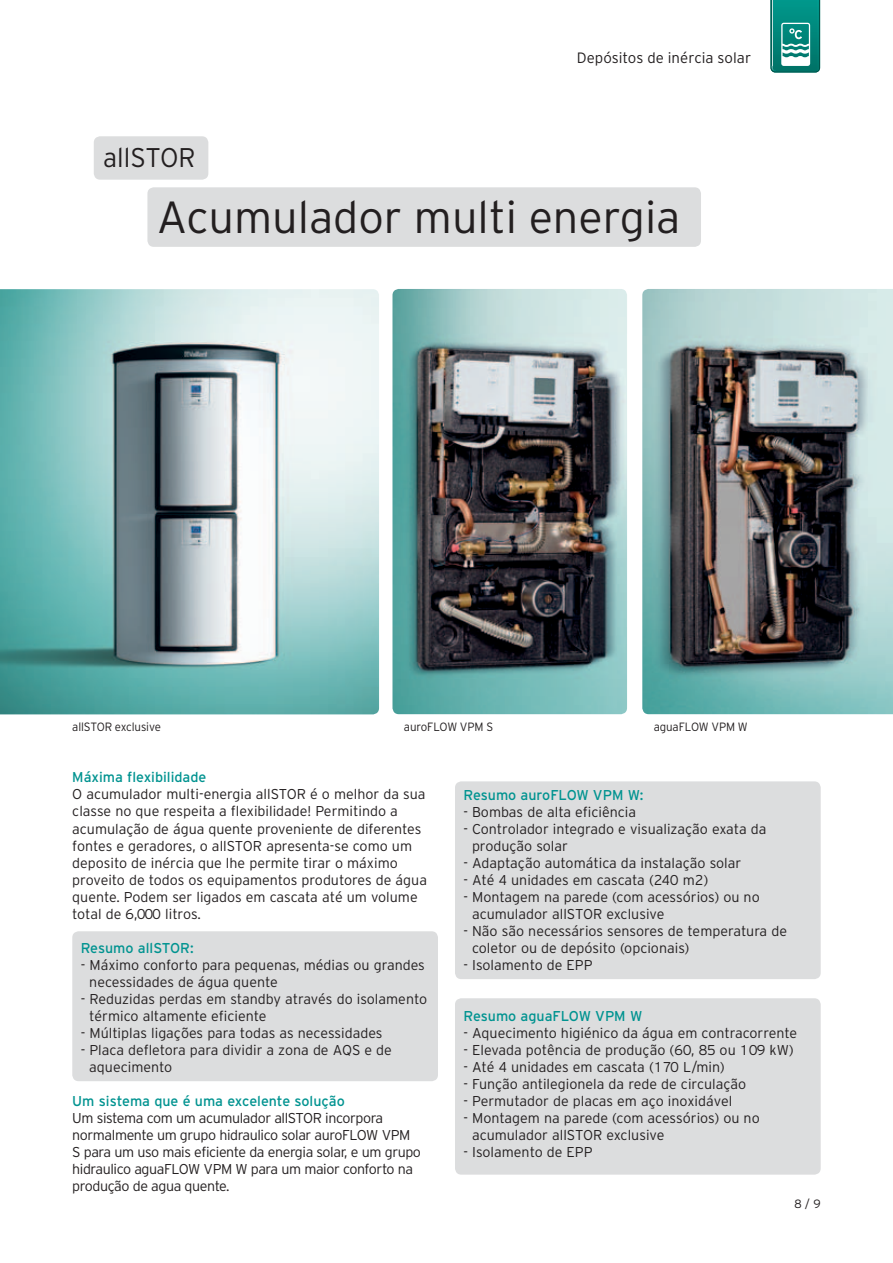
<style>
.page{position:relative;width:893px;height:1263px;background:#fff}
.page>*{position:absolute;margin:0;border:0;box-sizing:border-box;transform-origin:0 0}
.t1{font:300 45px "VAI Interstate";color:#231f20}
.t2{font:300 27px "VAI Interstate";color:#231f20}
.t3{font:300 15px "VAI Interstate";letter-spacing:.005em;color:#231f20}
.t4{font:300 14.25px/17px "VAI Interstate";color:#231f20}
.t5{font:300 14.25px/17px "VAI Interstate";letter-spacing:-.03em;color:#231f20}
.t6{font:14.25px "VAI Interstate";color:#009390}
.t7{font:300 12px "VAI Interstate";letter-spacing:-.01em;color:#231f20;scale:.96 1}
.t8{font:300 12px "VAI Interstate";letter-spacing:-.01em;color:#231f20}
</style>
<div class="page">
<div style="left:72px;top:931px;width:366px;height:150px;background:#dcddde;border-radius:6px"></div>
<div style="left:455px;top:781px;width:366px;height:198px;background:#dcddde;border-radius:6px"></div>
<div style="left:455px;top:998px;width:366px;height:177px;background:#dcddde;border-radius:6px"></div>
<img style="left:392px;top:289px;width:235px;height:425px">
<img style="left:642px;top:289px;width:251px;height:425px">
<svg style="left:770px;top:0;width:50px;height:73px;background:#2e9990"></svg>
<div style="left:94px;top:136px;width:114px;height:44px;background:#dcddde;border-radius:6px"></div>
<div style="left:147px;top:187px;width:554px;height:60px;background:#dcddde;border-radius:6px"></div>
<img style="left:0;top:289px;width:379px;height:425px">
<p class="t3" style="left:577px;top:49px;width:176px">Depósitos de inércia solar</p>
<h2 class="t2" style="left:103px;top:142px;width:94px">allSTOR</h2>
<h1 class="t1" style="left:157px;top:191px;width:525px">Acumulador multi energia</h1>
<p class="t7" style="left:72px;top:720px;width:94px">allSTOR exclusive</p>
<p class="t7" style="left:404px;top:720px;width:94px">auroFLOW VPM S</p>
<p class="t7" style="left:654px;top:720px;width:99px">aguaFLOW VPM W</p>
<p class="t6" style="left:72px;top:769px;width:136px">Máxima flexibilidade</p>
<p class="t4" style="left:72px;top:786px;width:356px">O acumulador multi-energia allSTOR é o melhor da sua classe no que respeita a flexibilidade! Permitindo a acumulação de água quente proveniente de diferentes fontes e geradores, o allSTOR apresenta-se como um deposito de inércia que lhe permite tirar o máximo proveito de todos os equipamentos produtores de água quente. Podem ser ligados em cascata até um volume total de 6,000 litros.</p>
<p class="t6" style="left:81px;top:939px;width:114px">Resumo allSTOR:</p>
<p class="t4" style="left:89px;top:956px;width:337px;text-indent:-9px">- Máximo conforto para pequenas, médias ou grandes necessidades de água quente</p>
<p class="t4" style="left:89px;top:990px;width:339px;text-indent:-9px">- Reduzidas perdas em standby através do isolamento térmico altamente eficiente</p>
<p class="t4" style="left:81px;top:1024px;width:303px">- Múltiplas ligações para todas as necessidades</p>
<p class="t4" style="left:89px;top:1041px;width:304px;text-indent:-9px">- Placa defletora para dividir a zona de AQS e de aquecimento</p>
<p class="t6" style="left:72px;top:1093px;width:274px">Um sistema que é uma excelente solução</p>
<p class="t5" style="left:72px;top:1109px;width:350px">Um sistema com um acumulador allSTOR incorpora normalmente um grupo hidraulico solar auroFLOW VPM S para um uso mais eficiente da energia solar, e um grupo hidraulico aguaFLOW VPM W para um maior conforto na produção de agua quente.</p>
<p class="t6" style="left:463px;top:787px;width:181px">Resumo auroFLOW VPM W:</p>
<p class="t4" style="left:463px;top:803px;width:174px">- Bombas de alta eficiência</p>
<p class="t4" style="left:472px;top:820px;width:296px;text-indent:-9px">- Controlador integrado e visualização exata da produção solar</p>
<p class="t4" style="left:463px;top:854px;width:279px">- Adaptação automática da instalação solar</p>
<p class="t4" style="left:463px;top:871px;width:246px">- Até 4 unidades em cascata (240 m2)</p>
<p class="t4" style="left:472px;top:888px;width:289px;text-indent:-9px">- Montagem na parede (com acessórios) ou no acumulador allSTOR exclusive</p>
<p class="t4" style="left:472px;top:922px;width:317px;text-indent:-9px">- Não são necessários sensores de temperatura de coletor ou de depósito (opcionais)</p>
<p class="t4" style="left:463px;top:956px;width:131px">- Isolamento de EPP</p>
<p class="t6" style="left:463px;top:1008px;width:180px">Resumo aguaFLOW VPM W</p>
<p class="t4" style="left:463px;top:1024px;width:335px">- Aquecimento higiénico da água em contracorrente</p>
<p class="t4" style="left:463px;top:1041px;width:332px">- Elevada potência de produção (60, 85 ou 109 kW)</p>
<p class="t4" style="left:463px;top:1058px;width:263px">- Até 4 unidades em cascata (170 L/min)</p>
<p class="t4" style="left:463px;top:1075px;width:284px">- Função antilegionela da rede de circulação</p>
<p class="t4" style="left:463px;top:1092px;width:270px">- Permutador de placas em aço inoxidável</p>
<p class="t4" style="left:472px;top:1109px;width:289px;text-indent:-9px">- Montagem na parede (com acessórios) ou no acumulador allSTOR exclusive</p>
<p class="t4" style="left:463px;top:1143px;width:131px">- Isolamento de EPP</p>
<p class="t8" style="left:794px;top:1197px;width:28px">8 / 9</p>
</div>
